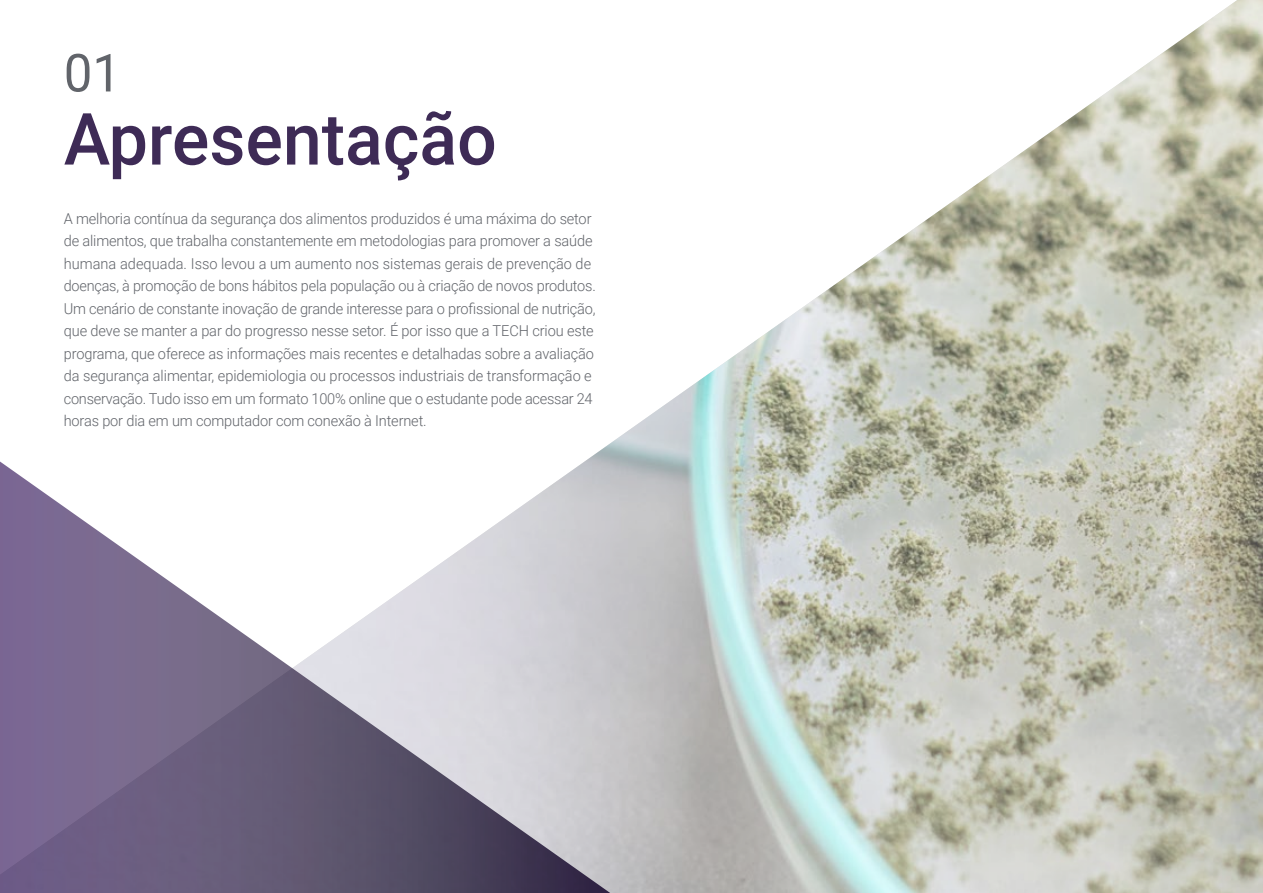
<style>
.page{position:relative;width:1263px;height:893px;background:#fff}
.page>*{position:absolute;margin:0;border:0;box-sizing:border-box;transform-origin:0 0}
.t1{font:500 72px "Roboto";color:#3e2b56}
.t2{font:52.5px "Roboto";color:#61646a}
.t3{font:300 15px/22.5px "Roboto";letter-spacing:-.01em;color:#61646a}
</style>
<div class="page">
<img style="left:607px;top:0;width:656px;height:893px">
<svg style="left:0;top:446px;width:640px;height:447px"></svg>
<h2 class="t2" style="left:64px;top:36px;width:59px">01</h2>
<h1 class="t1" style="left:64px;top:89px;width:435px">Apresentação</h1>
<p class="t3" style="left:64px;top:207px;width:534px">A melhoria contínua da segurança dos alimentos produzidos é uma máxima do setor de alimentos, que trabalha constantemente em metodologias para promover a saúde humana adequada. Isso levou a um aumento nos sistemas gerais de prevenção de doenças, à promoção de bons hábitos pela população ou à criação de novos produtos.<br>Um cenário de constante inovação de grande interesse para o profissional de nutrição, que deve se manter a par do progresso nesse setor. É por isso que a TECH criou este programa, que oferece as informações mais recentes e detalhadas sobre a avaliação da segurança alimentar, epidemiologia ou processos industriais de transformação e conservação. Tudo isso em um formato 100% online que o estudante pode acessar 24 horas por dia em um computador com conexão à Internet.</p>
</div>
